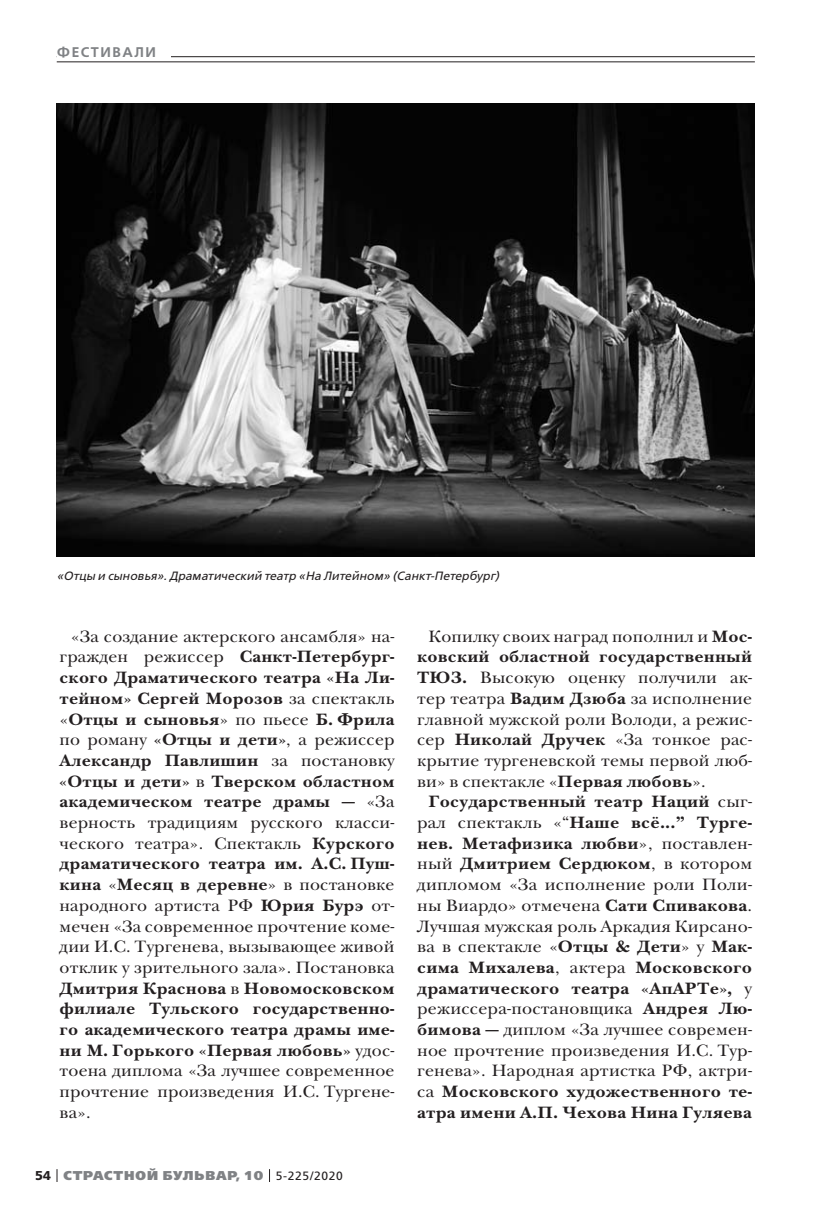
<style>
.page{position:relative;width:823px;height:1219px;background:#fff}
.page>*{position:absolute;margin:0;border:0;box-sizing:border-box;transform-origin:0 0}
.t1{font:17px/20.6px "New Baskerville ITC";letter-spacing:.01em;color:#231f20;text-align:justify}
.t2{font:17px/20.8px "New Baskerville ITC";letter-spacing:.01em;color:#231f20;text-align:justify;scale:1.04 1}
.t3{font:600 14px "Free Set";letter-spacing:.11em;color:#808285}
.t4{font:800 12.8px "Free Set";letter-spacing:.07em;color:#808285}
.t5{font:italic 12px "Free Set";letter-spacing:.005em;color:#231f20}
.s1{font-weight:700}
.s2{font-weight:700;color:#231f20}
.s3{font-weight:400;font-size:12px;color:#231f20}
</style>
<div class="page">
<svg style="left:57px;top:1169px;width:1px;height:13px"></svg>
<svg style="left:269px;top:1169px;width:1px;height:13px"></svg>
<hr style="left:57px;top:56px;width:697px;height:1px;background:#231f20">
<div style="left:57px;top:42px;width:113px;height:20px;background:#fff"></div>
<hr style="left:57px;top:62px;width:697px;height:1px;background:#231f20">
<img style="left:57px;top:104px;width:697px;height:452px">
<p class="t3" style="left:57px;top:46px;width:100px">ФЕСТИВАЛИ</p>
<p class="t5" style="left:57px;top:570px;width:444px">«Отцы и сыновья». Драматический театр «На Литейном» (Санкт-Петербург)</p>
<p class="t1" style="left:60px;top:627px;width:336px;text-indent:11px">«За создание актерского ансамбля» на&shy;гражден режиссер <span class="s1">Санкт-Петербург&shy;ского Драматического театра «На Ли&shy;тейном» Сергей Морозов</span> за спектакль «<span class="s1">Отцы и сыновья</span>» по пьесе <span class="s1">Б. Фрила </span>по роману <span class="s1">«Отцы и дети»</span>, а режиссер <span class="s1">Александр Павлишин</span> за постановку <span class="s1">«Отцы и дети»</span> в <span class="s1">Тверском областном академическом театре драмы —</span> «За верность традициям русского класси&shy;ческого театра». Спектакль <span class="s1">Курского драматического театра им. А.С. Пуш&shy;кина</span> «<span class="s1">Месяц в деревне</span>» в постановке народного артиста РФ <span class="s1">Юрия Бурэ</span> от&shy;мечен «За современное прочтение коме&shy;дии И.С. Тургенева, вызывающее живой отклик у зрительного зала». Постановка <span class="s1">Дмитрия Краснова</span> в <span class="s1">Новомосковском филиале Тульского государственно&shy;го академического театра драмы име&shy;ни М. Горького «Первая любовь»</span> удос&shy;тоена диплома «За лучшее современное прочтение произведения И.С. Тургене&shy;ва».</p>
<p class="t1" style="left:417px;top:627px;width:336px;text-indent:11px">Копилку своих наград пополнил и <span class="s1">Мос&shy;ковский областной государственный ТЮЗ.</span> Высокую оценку получили ак&shy;тер театра <span class="s1">Вадим Дзюба</span> за исполнение главной мужской роли Володи, а режис&shy;сер <span class="s1">Николай Дручек</span> «За тонкое рас&shy;крытие тургеневской темы первой люб&shy;ви» в спектакле «<span class="s1">Первая любовь</span>».</p>
<p class="t2" style="left:417px;top:793px;width:323px;text-indent:11px"><span class="s1">Государственный театр Наций</span> сыг&shy;рал спектакль «“<span class="s1">Наше всё...” Турге&shy;нев. Метафизика любви</span>», поставлен&shy;ный <span class="s1">Дмитрием Сердюком</span>, в котором дипломом «За исполнение роли Поли&shy;ны Виардо» отмечена <span class="s1">Сати Спивакова</span>.<br>Лучшая мужская роль Аркадия Кирсано&shy;ва в спектакле «<span class="s1">Отцы &amp; Дети</span>» у <span class="s1">Мак&shy;сима Михалева</span>, актера <span class="s1">Московского драматического театра «АпАРТе»,</span> у режиссера-постановщика <span class="s1">Андрея Лю&shy;бимова —</span> диплом «За лучшее современ&shy;ное прочтение произведения И.С. Тур&shy;генева». Народная артистка РФ, актри&shy;са <span class="s1">Московского художественного те&shy;атра имени А.П. Чехова Нина Гуляева</span></p>
<p class="t4" style="left:35px;top:1169px;width:309px"><span class="s2">54</span> СТРАСТНОЙ БУЛЬВАР, 10 <span class="s3">5-225/2020</span></p>
</div>
